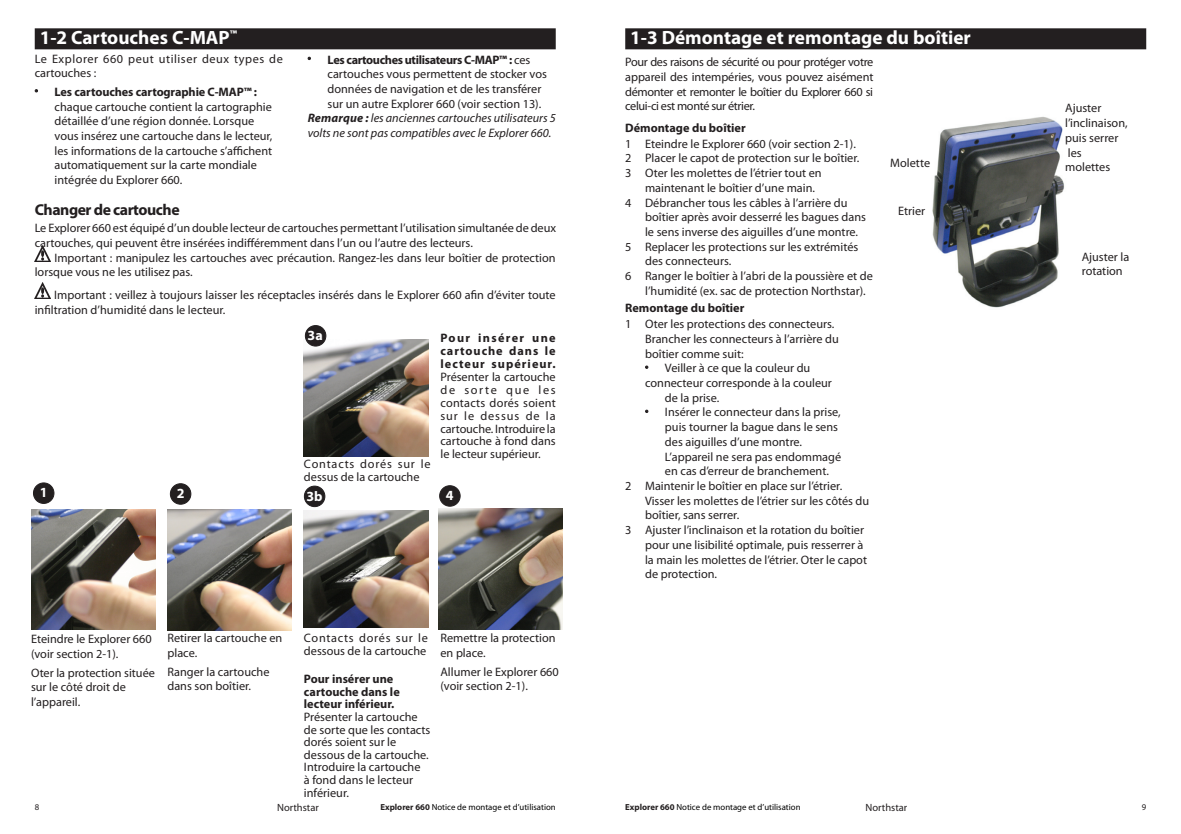
<style>
.page{position:relative;width:1181px;height:834px;background:#fff}
.page>*{position:absolute;margin:0;border:0;box-sizing:border-box;transform-origin:0 0}
.t1{font:700 19.25px "Myriad Pro";color:#fff}
.t2{font:700 15.75px "Myriad Pro";letter-spacing:-.03em;color:#231f20}
.t3{font:700 14px "Myriad Pro";color:#fff}
.t4{font:12.25px/14.7px "Myriad Pro";color:#231f20}
.t5{font:700 12.25px/13px "Myriad Pro";color:#231f20;text-align:justify}
.t6{font:italic 12.25px "Myriad Pro";color:#231f20}
.t7{font:12.25px/14.7px "Myriad Pro";letter-spacing:.045em;color:#231f20}
.t8{font:12.25px/12.6px "Myriad Pro";letter-spacing:.025em;color:#231f20}
.t9{font:700 12.25px "Myriad Pro";letter-spacing:-.03em;color:#231f20}
.t10{font:10.5px "Futura BT";color:#231f20}
.t11{font:8.75px "Myriad Pro";color:#000}
.t12{font:8.75px "Myriad Pro";color:#231f20}
.s1{font-weight:400}
.s2{font-weight:700}
.s3{font-weight:700;color:#231f20}
</style>
<div class="page">
<img style="left:31px;top:509px;width:124px;height:121px">
<img style="left:167px;top:509px;width:124px;height:121px">
<img style="left:304px;top:339px;width:124px;height:117px">
<img style="left:304px;top:510px;width:124px;height:117px">
<img style="left:439px;top:508px;width:123px;height:121px">
<img style="left:932px;top:116px;width:132px;height:192px">
<div style="left:625px;top:28px;width:521px;height:21px;background:#231f20"></div>
<svg style="left:645px;top:365px;width:3px;height:4px"></svg>
<div style="left:35px;top:28px;width:521px;height:21px;background:#231f20"></div>
<img style="left:35px;top:245px;width:16px;height:16px">
<img style="left:35px;top:283px;width:16px;height:16px">
<div style="left:33px;top:483px;width:21px;height:20px;background:#231f20;border-radius:50%"></div>
<div style="left:33px;top:482px;width:21px;height:21px;border:1px solid #231f20;border-radius:50%"></div>
<div style="left:170px;top:483px;width:21px;height:21px;background:#231f20;border-radius:50%"></div>
<div style="left:170px;top:483px;width:21px;height:21px;border:1px solid #231f20;border-radius:50%"></div>
<div style="left:305px;top:325px;width:21px;height:21px;background:#231f20;border-radius:50%"></div>
<div style="left:305px;top:325px;width:21px;height:21px;border:1px solid #231f20;border-radius:50%"></div>
<div style="left:304px;top:486px;width:21px;height:20px;background:#231f20;border-radius:50%"></div>
<div style="left:304px;top:485px;width:21px;height:22px;border:1px solid #231f20;border-radius:50%"></div>
<div style="left:439px;top:485px;width:21px;height:21px;background:#231f20;border-radius:50%"></div>
<div style="left:439px;top:485px;width:21px;height:21px;border:1px solid #231f20;border-radius:50%"></div>
<h1 class="t1" style="left:40px;top:27px;width:199px">1-2 Cartouches C-MAP<sup>™</sup></h1>
<p class="t7" style="left:35px;top:51px;width:250px">Le Explorer 660 peut utiliser deux types de cartouches :</p>
<p class="t5" style="left:55px;top:85px;width:204px">Les cartouches cartographie C-MAP™ :</p>
<p class="t4" style="left:55px;top:99px;width:219px">chaque cartouche contient la cartographie détaillée d’une région donnée. Lorsque vous insérez une cartouche dans le lecteur, les informations de la cartouche s’affichent automatiquement sur la carte mondiale intégrée du Explorer 660.</p>
<p class="t2" style="left:35px;top:201px;width:146px">Changer de cartouche</p>
<p class="t4" style="left:35px;top:221px;width:523px">Le Explorer 660 est équipé d’un double lecteur de cartouches permettant l’utilisation simultanée de deux cartouches, qui peuvent être insérées indifféremment dans l’un ou l’autre des lecteurs.</p>
<p class="t4" style="left:35px;top:250px;width:522px;text-indent:20px">Important : manipulez les cartouches avec précaution. Rangez-les dans leur boîtier de protection lorsque vous ne les utilisez pas.</p>
<p class="t4" style="left:35px;top:288px;width:522px;text-indent:19px">Important : veillez à toujours laisser les réceptacles insérés dans le Explorer 660 afin d’éviter toute infiltration d’humidité dans le lecteur.</p>
<p class="t9" style="left:327px;top:52px;width:204px">Les cartouches utilisateurs C-MAP™ : <span class="s1">ces</span></p>
<p class="t4" style="left:327px;top:67px;width:221px">cartouches vous permettent de stocker vos</p>
<p class="t4" style="left:327px;top:82px;width:215px">données de navigation et de les transférer</p>
<p class="t4" style="left:327px;top:96px;width:215px">sur un autre Explorer 660 (voir section 13).</p>
<p class="t6" style="left:308px;top:112px;width:249px"><span class="s2">Remarque :</span> les anciennes cartouches utilisateurs 5</p>
<p class="t6" style="left:308px;top:126px;width:245px">volts ne sont pas compatibles avec le Explorer 660.</p>
<p class="t3" style="left:40px;top:485px;width:9px">1</p>
<p class="t3" style="left:177px;top:485px;width:9px">2</p>
<p class="t3" style="left:307px;top:327px;width:17px">3a</p>
<p class="t8" style="left:304px;top:458px;width:128px">Contacts dorés sur le dessus de la cartouche</p>
<p class="t3" style="left:306px;top:488px;width:18px">3b</p>
<p class="t5" style="left:440px;top:331px;width:117px">Pour insérer une cartouche dans le lecteur supérieur.</p>
<p class="t4" style="left:440px;top:370px;width:117px;line-height:13px;text-align:justify">Présenter la cartouche de sorte que les contacts dorés soient sur le dessus de la cartouche. Introduire la cartouche à fond dans le lecteur supérieur.</p>
<p class="t3" style="left:446px;top:487px;width:9px">4</p>
<p class="t4" style="left:31px;top:632px;width:122px">Eteindre le Explorer 660 (voir section 2-1).</p>
<p class="t4" style="left:31px;top:665px;width:125px">Oter la protection située sur le côté droit de l’appareil.</p>
<p class="t4" style="left:167px;top:630px;width:116px">Retirer la cartouche en place.</p>
<p class="t4" style="left:167px;top:664px;width:103px">Ranger la cartouche dans son boîtier.</p>
<p class="t4" style="left:304px;top:632px;width:126px;line-height:12.6px">Contacts dorés sur le dessous de la cartouche</p>
<p class="t5" style="left:304px;top:672px;width:97px;text-align:left">Pour insérer une cartouche dans le lecteur inférieur.</p>
<p class="t4" style="left:304px;top:710px;width:128px;line-height:12.6px">Présenter la cartouche de sorte que les contacts dorés soient sur le dessous de la cartouche.<br>Introduire la cartouche<br>à fond dans le lecteur inférieur.</p>
<p class="t4" style="left:440px;top:630px;width:117px">Remettre la protection en place.</p>
<p class="t4" style="left:440px;top:664px;width:120px">Allumer le Explorer 660 (voir section 2-1).</p>
<h1 class="t1" style="left:630px;top:27px;width:342px">1-3 Démontage et remontage du boîtier</h1>
<p class="t4" style="left:625px;top:55px;width:250px;text-align:justify">Pour des raisons de sécurité ou pour protéger votre appareil des intempéries, vous pouvez aisément démonter et remonter le boîtier du Explorer 660 si celui-ci est monté sur étrier.</p>
<p class="t5" style="left:625px;top:121px;width:122px">Démontage du boîtier</p>
<p class="t4" style="left:625px;top:136px;width:232px">1 Eteindre le Explorer 660 (voir section 2-1).</p>
<p class="t4" style="left:625px;top:151px;width:235px">2 Placer le capot de protection sur le boîtier.</p>
<p class="t4" style="left:625px;top:166px;width:198px">3 Oter les molettes de l’étrier tout en</p>
<p class="t4" style="left:645px;top:180px;width:171px">maintenant le boîtier d’une main.</p>
<p class="t4" style="left:625px;top:195px;width:224px">4 Débrancher tous les câbles à l’arrière du</p>
<p class="t4" style="left:645px;top:210px;width:222px">boîtier après avoir desserré les bagues dans</p>
<p class="t4" style="left:645px;top:225px;width:214px">le sens inverse des aiguilles d’une montre.</p>
<p class="t4" style="left:625px;top:239px;width:235px">5 Replacer les protections sur les extrémités</p>
<p class="t4" style="left:645px;top:254px;width:88px">des connecteurs.</p>
<p class="t4" style="left:625px;top:269px;width:249px">6 Ranger le boîtier à l’abri de la poussière et de</p>
<p class="t4" style="left:645px;top:283px;width:222px">l’humidité (ex. sac de protection Northstar).</p>
<p class="t5" style="left:625px;top:301px;width:121px">Remontage du boîtier</p>
<p class="t4" style="left:625px;top:317px;width:211px">1 Oter les protections des connecteurs.</p>
<p class="t4" style="left:645px;top:331px;width:195px">Brancher les connecteurs à l’arrière du</p>
<p class="t4" style="left:645px;top:346px;width:100px">boîtier comme suit:</p>
<p class="t4" style="left:665px;top:361px;width:147px">Veiller à ce que la couleur du</p>
<p class="t4" style="left:645px;top:376px;width:188px">connecteur corresponde à la couleur</p>
<p class="t4" style="left:665px;top:390px;width:56px">de la prise.</p>
<p class="t4" style="left:665px;top:405px;width:177px">Insérer le connecteur dans la prise,</p>
<p class="t4" style="left:665px;top:420px;width:175px">puis tourner la bague dans le sens</p>
<p class="t4" style="left:665px;top:434px;width:139px">des aiguilles d’une montre.</p>
<p class="t4" style="left:665px;top:449px;width:178px">L’appareil ne sera pas endommagé</p>
<p class="t4" style="left:665px;top:464px;width:165px">en cas d’erreur de branchement.</p>
<p class="t4" style="left:625px;top:478px;width:218px">2 Maintenir le boîtier en place sur l’étrier.</p>
<p class="t4" style="left:645px;top:493px;width:226px">Visser les molettes de l’étrier sur les côtés du</p>
<p class="t4" style="left:645px;top:508px;width:96px">boîtier, sans serrer.</p>
<p class="t4" style="left:625px;top:523px;width:240px">3 Ajuster l’inclinaison et la rotation du boîtier</p>
<p class="t4" style="left:645px;top:537px;width:220px">pour une lisibilité optimale, puis resserrer à</p>
<p class="t4" style="left:645px;top:552px;width:223px">la main les molettes de l’étrier. Oter le capot</p>
<p class="t4" style="left:645px;top:567px;width:73px">de protection.</p>
<p class="t4" style="left:890px;top:156px;width:41px">Molette</p>
<p class="t4" style="left:898px;top:204px;width:29px">Etrier</p>
<p class="t4" style="left:1065px;top:101px;width:64px">Ajuster l’inclinaison, puis serrer les<br>molettes</p>
<p class="t4" style="left:1081px;top:249px;width:49px">Ajuster la rotation</p>
<p class="t12" style="left:35px;top:801px;width:6px">8</p>
<p class="t10" style="left:277px;top:801px;width:43px">Northstar</p>
<p class="t11" style="left:380px;top:801px;width:177px"><span class="s3">Explorer 660</span> Notice de montage et d’utilisation</p>
<p class="t11" style="left:625px;top:801px;width:177px"><span class="s3">Explorer 660</span> Notice de montage et d’utilisation</p>
<p class="t10" style="left:865px;top:801px;width:43px">Northstar</p>
<p class="t12" style="left:1141px;top:801px;width:6px">9</p>
</div>
